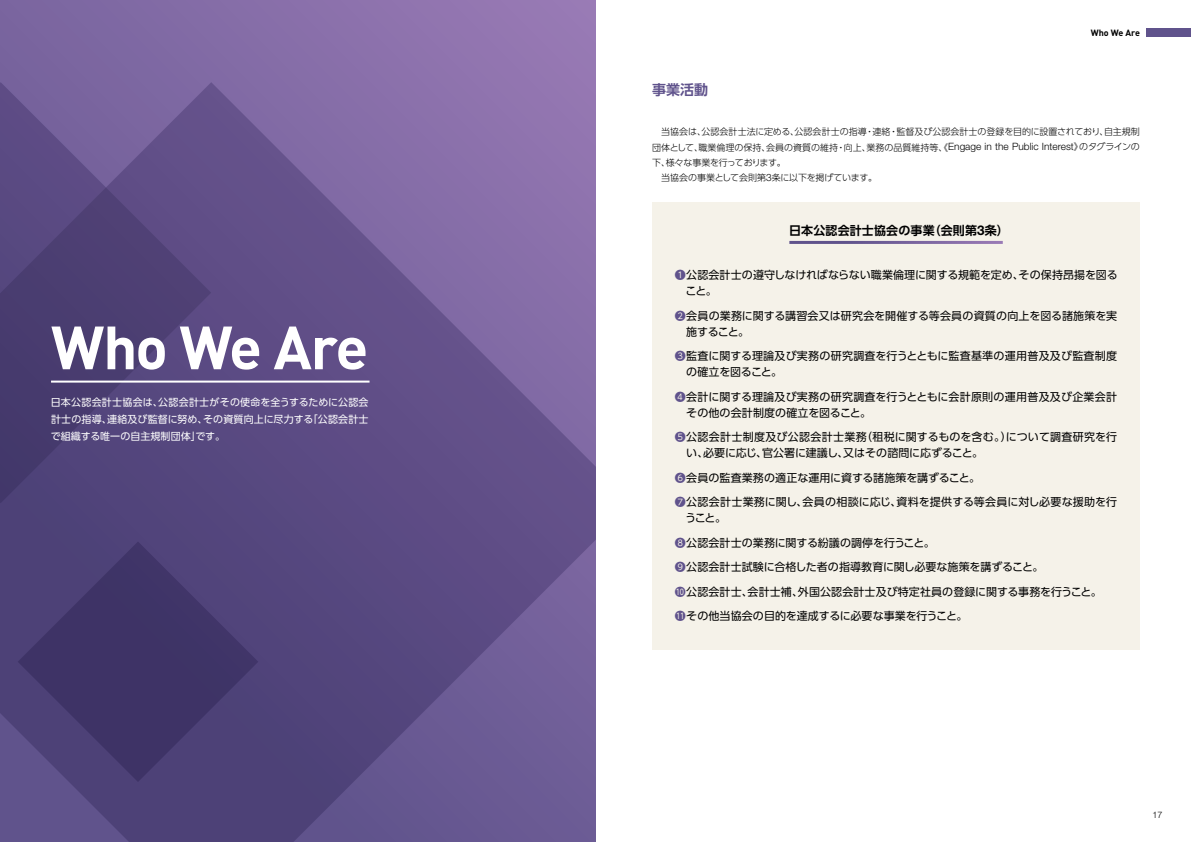
<style>
.page{position:relative;width:1191px;height:842px;background:#fff}
.page>*{position:absolute;margin:0;border:0;box-sizing:border-box;transform-origin:0 0}
.t1{font:700 60px "DINOT";letter-spacing:-.04em;color:#fff}
.t2{font:700 14px "UD Shin Go Pr 6 De";color:#60538c}
.t3{font:700 12px "UD Shin Go Pr 6 De";letter-spacing:.01em;color:#000}
.t4{font:11px/16px "UD Shin Go Pr 6";letter-spacing:.01em;color:#000}
.t5{font:10px/17px "UD Shin Go Pr 6";letter-spacing:.01em;color:#fff;text-align:justify}
.t6{font:300 9px/15px "UD Shin Go Pr 6";color:#000}
.t7{font:700 9px "DINOT";color:#000}
.t8{font:300 9px "Helvetica Neue LT Pro";color:#000}
.s1{font-family:"Helvetica Neue LT Pro";font-size:10.1px}
.s2{font-family:"Helvetica Neue LT Pro";font-size:13.4px}
.s3{color:#60538c}
</style>
<div class="page">
<div style="left:0;top:0;width:595px;height:842px;background:linear-gradient(to right,#77649e,#987ab4)"></div>
<svg style="left:0;top:82px;width:595px;height:760px;background:#68558e"></svg>
<svg style="left:0;top:82px;width:211px;height:421px;background:#57487e"></svg>
<svg style="left:18px;top:541px;width:240px;height:241px;background:#463b6f"></svg>
<div style="left:652px;top:202px;width:488px;height:448px;background:#f5f2e9"></div>
<hr style="left:789px;top:241px;width:213px;height:3px;background:#fff">
<hr style="left:51px;top:381px;width:318px;height:2px;background:#fff">
<div style="left:1145px;top:28px;width:46px;height:9px;background:#60538c"></div>
<h1 class="t1" style="left:51px;top:301px;width:319px">Who We Are</h1>
<p class="t5" style="left:51px;top:394px;width:319px">日本公認会計士協会は、公認会計士がその使命を全うするために公認会計士の指導、連絡及び監督に努め、その資質向上に尽力する「公認会計士で組織する唯一の自主規制団体」です。</p>
<p class="t7" style="left:1090px;top:26px;width:51px">Who We Are</p>
<p class="t2" style="left:652px;top:78px;width:57px">事業活動</p>
<p class="t6" style="left:652px;top:124px;width:489px">　当協会は、公認会計士法に定める、公認会計士の指導・連絡・監督及び公認会計士の登録を目的に設置されており、自主規制団体として、職業倫理の保持、会員の資質の維持・向上、業務の品質維持等、《<span class="s1">Engage in the Public Interest</span>》のタグラインの下、様々な事業を行っております。<br>　当協会の事業として会則第<span class="s1">3</span>条に以下を掲げています。</p>
<p class="t3" style="left:789px;top:221px;width:221px">日本公認会計士協会の事業（会則第<span class="s2">3</span>条）</p>
<p class="t4" style="left:685px;top:266px;width:433px;text-indent:-11px"><span class="s3">❶</span> 公認会計士の遵守しなければならない職業倫理に関する規範を定め、その保持昂揚を図ること。</p>
<p class="t4" style="left:686px;top:307px;width:432px;text-indent:-11px"><span class="s3">❷</span> 会員の業務に関する講習会又は研究会を開催する等会員の資質の向上を図る諸施策を実施すること。</p>
<p class="t4" style="left:686px;top:347px;width:432px;text-indent:-11px"><span class="s3">❸</span> 監査に関する理論及び実務の研究調査を行うとともに監査基準の運用普及及び監査制度の確立を図ること。</p>
<p class="t4" style="left:686px;top:388px;width:432px;text-indent:-11px"><span class="s3">❹</span> 会計に関する理論及び実務の研究調査を行うとともに会計原則の運用普及及び企業会計その他の会計制度の確立を図ること。</p>
<p class="t4" style="left:686px;top:428px;width:432px;text-indent:-11px"><span class="s3">❺</span> 公認会計士制度及び公認会計士業務（租税に関するものを含む。）について調査研究を行い、必要に応じ、官公署に建議し、又はその諮問に応ずること。</p>
<p class="t4" style="left:675px;top:469px;width:307px"><span class="s3">❻</span> 会員の監査業務の適正な運用に資する諸施策を講ずること。</p>
<p class="t4" style="left:685px;top:494px;width:433px;text-indent:-10px"><span class="s3">❼</span> 公認会計士業務に関し、会員の相談に応じ、資料を提供する等会員に対し必要な援助を行うこと。</p>
<p class="t4" style="left:675px;top:534px;width:261px"><span class="s3">❽</span> 公認会計士の業務に関する紛議の調停を行うこと。</p>
<p class="t4" style="left:675px;top:559px;width:370px"><span class="s3">❾</span> 公認会計士試験に合格した者の指導教育に関し必要な施策を講ずること。</p>
<p class="t4" style="left:675px;top:583px;width:428px"><span class="s3">❿</span> 公認会計士、会計士補、外国公認会計士及び特定社員の登録に関する事務を行うこと。</p>
<p class="t4" style="left:675px;top:608px;width:294px"><span class="s3">⓫</span> その他当協会の目的を達成するに必要な事業を行うこと。</p>
<p class="t8" style="left:1152px;top:809px;width:12px">17</p>
</div>
